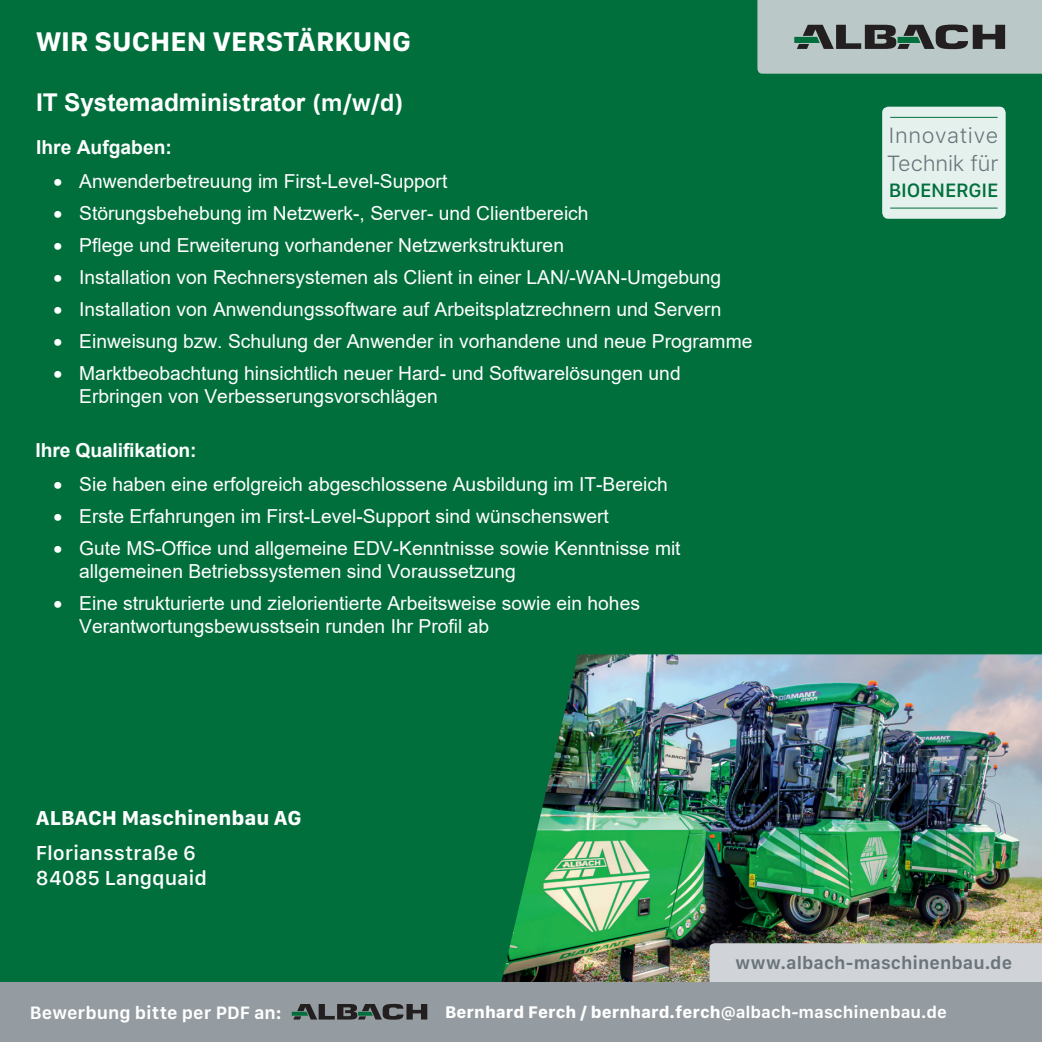
<style>
.page{position:relative;width:1042px;height:1042px;background:#fff}
.page>*{position:absolute;margin:0;border:0;box-sizing:border-box;transform-origin:0 0}
.t1{font:700 28px "SF Compact Text";color:#fff}
.t2{font:700 24.5px "Arial";letter-spacing:-.005em;color:#fff}
.t3{font:300 21.7px/27.3px "SF Pro Text";letter-spacing:.015em;color:#6a747b}
.t4{font:500 21px/25.2px "SF Compact Text";letter-spacing:-.005em;color:#fff}
.t5{font:700 21px "SF Compact Text";letter-spacing:-.005em;color:#fff}
.t6{font:500 20.12px "SF Compact Text";letter-spacing:-.01em;color:#006f3c}
.t7{font:19.25px/23.1px "Arial";color:#fff}
.t8{font:700 19.25px "Arial";letter-spacing:-.01em;color:#fff}
.t9{font:600 18.55px "SF Compact Text";color:#6a747b}
.t10{font:600 18.55px "SF Compact Text";color:#fff}
.t11{font:700 17.5px "SF Compact Text";color:#fff}
.s1{font-family:"SF Compact Text";font-weight:600}
.s2{font-weight:600}
</style>
<div class="page">
<div style="left:0;top:0;width:1042px;height:988px;background:#006f3c"></div>
<img style="left:501px;top:654px;width:541px;height:328px">
<div style="left:709px;top:943px;width:333px;height:39px;background:#d0d4d8"></div>
<div style="left:0;top:982px;width:1042px;height:60px;background:#959ca1"></div>
<div style="left:882px;top:107px;width:123px;height:112px;background:#e4f1ed;border-radius:6px"></div>
<hr style="left:890px;top:208px;width:107px;height:1px;background:#006f3c">
<hr style="left:890px;top:117px;width:107px;height:1px;background:#006f3c">
<svg style="left:757px;top:0;width:285px;height:74px"></svg>
<svg style="left:292px;top:1004px;width:135px;height:15px"></svg>
<h1 class="t1" style="left:36px;top:25px;width:376px">WIR SUCHEN VERSTÄRKUNG</h1>
<p class="t2" style="left:36px;top:85px;width:369px">IT Systemadministrator <span class="s1">(m/w/d)</span></p>
<p class="t8" style="left:36px;top:133px;width:137px">Ihre Aufgaben:</p>
<p class="t7" style="left:54px;top:170px;width:395px">• Anwenderbetreuung im First-Level-Support</p>
<p class="t7" style="left:54px;top:202px;width:536px">• Störungsbehebung im Netzwerk-, Server- und Clientbereich</p>
<p class="t7" style="left:54px;top:234px;width:512px">• Pflege und Erweiterung vorhandener Netzwerkstrukturen</p>
<p class="t7" style="left:54px;top:266px;width:669px">• Installation von Rechnersystemen als Client in einer LAN/-WAN-Umgebung</p>
<p class="t7" style="left:54px;top:297px;width:669px">• Installation von Anwendungssoftware auf Arbeitsplatzrechnern und Servern</p>
<p class="t7" style="left:54px;top:329px;width:700px">• Einweisung bzw. Schulung der Anwender in vorhandene und neue Programme</p>
<p class="t7" style="left:79px;top:361px;width:603px;text-indent:-26px">• Marktbeobachtung hinsichtlich neuer Hard- und Softwarelösungen und<br>Erbringen von Verbesserungsvorschlägen</p>
<p class="t8" style="left:36px;top:436px;width:163px">Ihre Qualifikation:</p>
<p class="t7" style="left:54px;top:473px;width:616px">• Sie haben eine erfolgreich abgeschlossene Ausbildung im IT-Bereich</p>
<p class="t7" style="left:54px;top:505px;width:557px">• Erste Erfahrungen im First-Level-Support sind wünschenswert</p>
<p class="t7" style="left:79px;top:537px;width:603px;text-indent:-26px">• Gute MS-Office und allgemeine EDV-Kenntnisse sowie Kenntnisse mit allgemeinen Betriebssystemen sind Voraussetzung</p>
<p class="t7" style="left:79px;top:591px;width:562px;text-indent:-26px">• Eine strukturierte und zielorientierte Arbeitsweise sowie ein hohes<br>Verantwortungsbewusstsein runden Ihr Profil ab</p>
<p class="t5" style="left:36px;top:805px;width:267px">ALBACH Maschinenbau AG</p>
<p class="t4" style="left:36px;top:840px;width:173px">Floriansstraße 6<br>84085 Langquaid</p>
<p class="t3" style="left:887px;top:122px;width:113px">Innovative<br>Technik für</p>
<p class="t6" style="left:889px;top:179px;width:111px">BIOENERGIE</p>
<p class="t9" style="left:735px;top:951px;width:278px">www.albach-maschinenbau.de</p>
<p class="t10" style="left:30px;top:1002px;width:253px">Bewerbung bitte per PDF an:</p>
<p class="t11" style="left:445px;top:1002px;width:503px">Bernhard Ferch / bernhard.ferch<span class="s2">@albach-maschinenbau.de</span></p>
</div>
